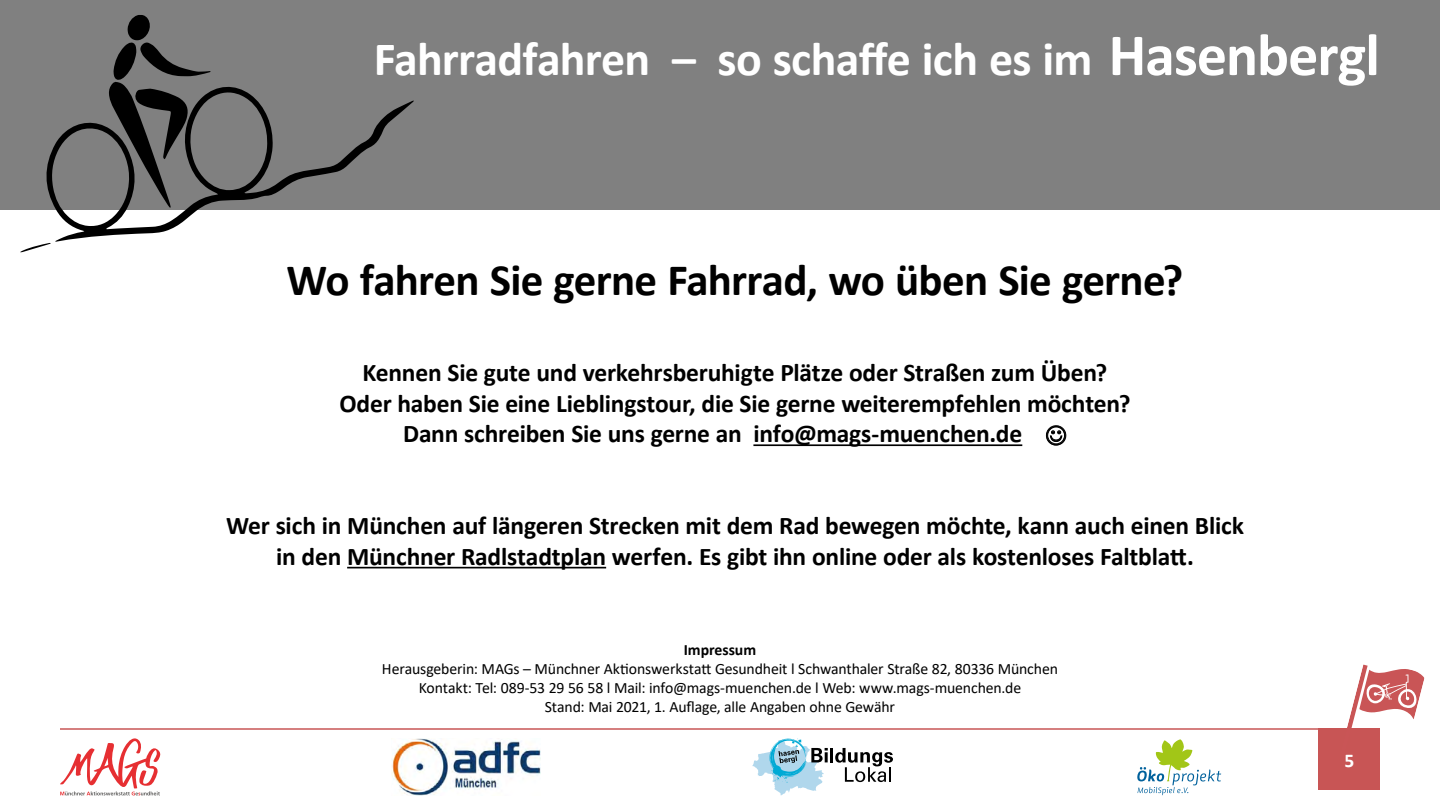
<style>
.page{position:relative;width:1440px;height:810px;background:#fff}
.page>*{position:absolute;margin:0;border:0;box-sizing:border-box;transform-origin:0 0}
.t1{font:700 48px "Calibri";letter-spacing:-.015em;color:#fff}
.Kasten_Text{font:700 45px "Calibri";letter-spacing:-.015em;color:#000}
.Kasten_Text-2{font:700 25.5px/30.6px "Calibri";letter-spacing:-.01em;color:#000;text-align:center}
.t2{font:700 19.5px "Calibri";color:#fff}
.Kasten_Text-3{font:15.75px "Calibri";letter-spacing:-.01em;color:#000}
.Kasten_Text-4{font:700 15.75px "Calibri";letter-spacing:-.005em;color:#000}
.s1{font-size:60px}
</style>
<div class="page">
<hr style="left:60px;top:728px;width:1320px;height:2px;background:#c85555">
<div style="left:1319px;top:729px;width:61px;height:61px;background:#c85555"></div>
<svg style="left:1137px;top:739px;width:84px;height:56px"></svg>
<svg style="left:752px;top:738px;width:76px;height:57px"></svg>
<hr style="left:830px;top:748px;width:3px;height:14px;background:#000">
<svg style="left:835px;top:748px;width:58px;height:34px"></svg>
<img style="left:392px;top:738px;width:149px;height:57px">
<svg style="left:60px;top:738px;width:100px;height:57px"></svg>
<svg style="left:1347px;top:665px;width:77px;height:63px"></svg>
<hr style="left:753px;top:444px;width:269px;height:2px;background:#000">
<hr style="left:347px;top:567px;width:259px;height:1px;background:#000">
<div style="left:0;top:0;width:1440px;height:210px;background:#808080"></div>
<svg style="left:46px;top:86px;width:368px;height:156px"></svg>
<svg style="left:109px;top:15px;width:102px;height:193px"></svg>
<svg style="left:20px;top:243px;width:31px;height:10px"></svg>
<p class="t1" style="left:374px;top:25px;width:1008px">Fahrradfahren – so schaffe ich es im <span class="s1">Hasenbergl</span></p>
<p class="Kasten_Text" style="left:287px;top:248px;width:898px">Wo fahren Sie gerne Fahrrad, wo üben Sie gerne?</p>
<p class="Kasten_Text-2" style="left:339px;top:357px;width:793px">Kennen Sie gute und verkehrsberuhigte Plätze oder Straßen zum Üben?<br>Oder haben Sie eine Lieblingstour, die Sie gerne weiterempfehlen möchten?</p>
<p class="Kasten_Text-2" style="left:403px;top:418px;width:621px">Dann schreiben Sie uns gerne an info@mags-muenchen.de</p>
<p class="Kasten_Text-2" style="left:226px;top:510px;width:1019px">Wer sich in München auf längeren Strecken mit dem Rad bewegen möchte, kann auch einen Blick in den Münchner Radlstadtplan werfen. Es gibt ihn online oder als kostenloses Faltblatt.</p>
<p class="Kasten_Text-4" style="left:684px;top:639px;width:74px">Impressum</p>
<p class="Kasten_Text-3" style="left:382px;top:658px;width:678px">Herausgeberin: MAGs – Münchner Aktionswerkstatt Gesundheit l Schwanthaler Straße 82, 80336 München</p>
<p class="Kasten_Text-3" style="left:419px;top:677px;width:604px">Kontakt: Tel: 089-53 29 56 58 l Mail: info@mags-muenchen.de l Web: www.mags-muenchen.de</p>
<p class="Kasten_Text-3" style="left:545px;top:696px;width:352px">Stand: Mai 2021, 1. Auflage, alle Angaben ohne Gewähr</p>
<p class="t2" style="left:1344px;top:746px;width:11px">5</p>
</div>
